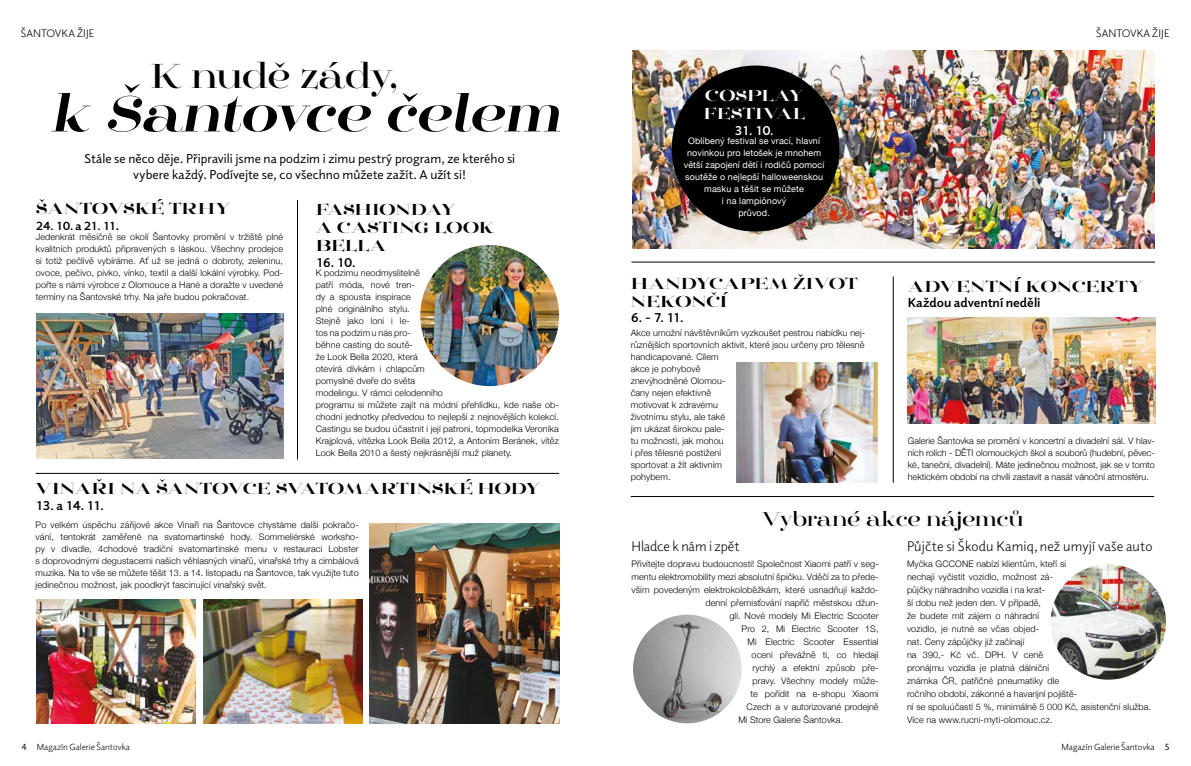
<style>
.page{position:relative;width:1191px;height:766px;background:#fff}
.page>*{position:absolute;margin:0;border:0;box-sizing:border-box;transform-origin:0 0}
.t1{font:51px "Mittwoch Nor Bla It";letter-spacing:-.015em;color:#000}
.t2{font:34.8px "Mittwoch Nor Bol";letter-spacing:-.015em;color:#000;scale:.94 1}
.t3{font:20px "Mittwoch Nor Bol";letter-spacing:-.015em;color:#000;scale:.94 1}
.t4{font:16px/18px "Mittwoch Nor Bla";letter-spacing:.005em;color:#000}
.t5{font:16px "Mittwoch Nor Bla";letter-spacing:-.015em;color:#000}
.t6{font:16px/18px "Mittwoch Nor Bla";letter-spacing:.005em;color:#fff}
.t7{font:14px "Elido";letter-spacing:.01em;color:#000}
.t8{font:14px "Elido";letter-spacing:-.01em;color:#000}
.t9{font:13px/15.6px "Elido";letter-spacing:.005em;color:#000;text-align:center}
.t10{font:700 13px "Elido";letter-spacing:-.005em;color:#000}
.t11{font:700 13px "Elido";color:#fff}
.t12{font:700 12px "Elido";letter-spacing:-.08em;color:#000}
.t13{font:11px "Elido";color:#000}
.t14{font:300 9px/12px "Helvetica Neue";letter-spacing:.01em;color:#000;text-align:justify}
.t15{font:9px/12px "Helvetica Neue";letter-spacing:.01em;color:#fff;text-align:center}
.t16{font:9px "Elido";color:#000}
.s1{font-size:13px}
.s2{font-style:inherit}
</style>
<div class="page">
<hr style="left:297px;top:200px;width:1px;height:259px;background:#000">
<hr style="left:893px;top:276px;width:1px;height:206px;background:#000">
<hr style="left:36px;top:473px;width:523px;height:1px;background:#000">
<hr style="left:631px;top:262px;width:524px;height:1px;background:#000">
<hr style="left:631px;top:496px;width:523px;height:1px;background:#000">
<img style="left:1050px;top:564px;width:116px;height:115px;border-radius:58px">
<img style="left:633px;top:614px;width:108px;height:109px;border-radius:54px">
<img style="left:736px;top:363px;width:142px;height:119px">
<img style="left:632px;top:51px;width:522px;height:197px">
<img style="left:907px;top:317px;width:248px;height:106px">
<img style="left:671px;top:65px;width:169px;height:167px">
<img style="left:36px;top:313px;width:247px;height:146px">
<img style="left:369px;top:523px;width:190px;height:200px">
<img style="left:420px;top:245px;width:139px;height:141px">
<img style="left:37px;top:599px;width:159px;height:124px">
<img style="left:203px;top:599px;width:159px;height:124px">
<p class="t13" style="left:21px;top:26px;width:75px">ŠANTOVKA ŽIJE</p>
<p class="t13" style="left:1096px;top:26px;width:75px">ŠANTOVKA ŽIJE</p>
<h2 class="t2" style="left:150px;top:54px;width:266px">K nudě zády,</h2>
<h1 class="t1" style="left:52px;top:78px;width:511px">k Šantovce čelem</h1>
<h3 class="t9" style="left:85px;top:150px;width:432px">Stále se něco děje. Připravili jsme na podzim i zimu pestrý program, ze kterého si vybere každý. Podívejte se, co všechno můžete zažít. A užít si!</h3>
<h3 class="t4" style="left:36px;top:199px;width:196px">ŠANTOVSKÉ TRHY</h3>
<h3 class="t12" style="left:36px;top:218px;width:85px">24. 10. a 21. 11<span class="s1">.</span></h3>
<p class="t14" style="left:36px;top:230px;width:249px">Jedenkrát měsíčně se okolí Šantovky promění v tržiště plné kvalitních produktů připravených s láskou. Všechny prodejce si totiž pečlivě vybíráme. Ať už se jedná o dobroty, zeleninu, ovoce, pečivo, pivko, vínko, textil a další lokální výrobky. Pod&shy;pořte s námi výrobce z Olomouce a Hané a doražte v uvedené termíny na Šantovské trhy. Na jaře budou pokračovat.</p>
<h3 class="t6" style="left:703px;top:86px;width:103px">COSPLAY<br>FESTIVAL</h3>
<h3 class="t11" style="left:734px;top:121px;width:41px">31. 10.</h3>
<p class="t15" style="left:684px;top:135px;width:142px">Oblíbený festival se vrací, hlavní novinkou pro letošek je mnohem větší zapojení dětí i rodičů pomocí soutěže o nejlepší halloweenskou masku a těšit se můžete<br>i na lampiónový<br>průvod.</p>
<h3 class="t4" style="left:316px;top:200px;width:180px">FASHIONDAY<br>A CASTING LOOK<br>BELLA</h3>
<h3 class="t10" style="left:316px;top:253px;width:41px">16. 10.</h3>
<p class="t14" style="left:316px;top:266px;width:245px;text-align:left">K podzimu neodmyslitelně<br>patří móda, nové tren-<br>dy a spousta inspirace<br>plné originálního stylu.<br>Stejně jako loni i le-<br>tos na podzim u nás pro-<br>běhne casting do soutě-<br>že Look Bella 2020, která<br>otevírá dívkám i chlapcům<br>pomyslné dveře do světa<br>modelingu. V rámci celodenního<br>programu si můžete zajít na módní přehlídku, kde naše ob&shy;chodní jednotky předvedou to nejlepší z nejnovějších kolekcí.<br>Castingu se budou účastnit i její patroni, topmodelka Veronika Krajplová, vítězka Look Bella 2012, a Antoním Beránek, vítěz Look Bella 2010 a šestý nejkrásnější muž planety.</p>
<h3 class="t4" style="left:631px;top:273px;width:228px">HANDYCAPEM ŽIVOT<br>NEKONČÍ</h3>
<h3 class="t10" style="left:631px;top:309px;width:54px">6. – 7. 11.</h3>
<p class="t14" style="left:631px;top:326px;width:236px;text-align:left">Akce umožní návštěvníkům vyzkoušet pestrou nabídku nej&shy;různějších sportovních aktivit, které jsou určeny pro tělesně handicapované. Cílem<br>akce je pohybově<br>znevýhodněné Olomou-<br>čany nejen efektivně<br>motivovat k zdravému<br>životnímu stylu, ale také<br>jim ukázat širokou pale-<br>tu možností, jak mohou<br>i přes tělesné postižení<br>sportovat a žít aktivním<br>pohybem.</p>
<h3 class="t4" style="left:907px;top:276px;width:236px">ADVENTNÍ KONCERTY</h3>
<h3 class="t10" style="left:907px;top:294px;width:134px">Každou adventní neděli</h3>
<p class="t14" style="left:907px;top:434px;width:249px">Galerie Šantovka se promění v koncertní a divadelní sál. V hlav&shy;ních rolích - DĚTI olomouckých škol a souborů (hudební, pěvec&shy;ké, taneční, divadelní). Máte jedinečnou možnost, jak se v tomto hektickém období na chvíli zastavit a nasát vánoční atmosféru.</p>
<h3 class="t5" style="left:36px;top:476px;width:506px">VINAŘI NA ŠANTOVCE SVATOMARTINSKÉ HODY</h3>
<h3 class="t10" style="left:36px;top:496px;width:70px">13. a 14. 11.</h3>
<p class="t14" style="left:36px;top:518px;width:325px">Po velkém úspěchu zářijové akce Vinaři na Šantovce chystáme další pokračo&shy;vání, tentokrát zaměřené na svatomartinské hody. Sommeliérské worksho&shy;py v divadle, 4chodové tradiční svatomartinské menu v restauraci Lobster s doprovodnými degustacemi našich věhlasných vinařů, vinařské trhy a cimbálová muzika. Na to vše se můžete těšit 13. a 14. listopadu na Šantovce, tak využijte tuto jedinečnou možnost, jak poodkrýt fascinující vinařský svět.</p>
<h3 class="t3" style="left:762px;top:506px;width:280px">Vybrané akce nájemců</h3>
<h3 class="t7" style="left:907px;top:537px;width:247px">Půjčte si Škodu Kamiq, než umyjí vaše auto</h3>
<p class="t14" style="left:907px;top:556px;width:246px;line-height:13px;text-align:left">Myčka GCCONE nabízí klientům, kteří si<br>nechají vyčistit vozidlo, možnost zá-<br>půjčky náhradního vozidla i na krat-<br>ší dobu než jeden den. V případě,<br>že budete mít zájem o náhradní<br>vozidlo, je nutné se včas objed-<br>nat. Ceny zápůjčky již začínají<br>na 390,- Kč vč. DPH. V ceně<br>pronájmu vozidla je platná dálniční<br>známka ČR, patřičné pneumatiky dle<br>ročního období, zákonné a havarijní pojiště-<br>ní se spoluúčastí 5 %, minimálně 5 000 Kč, asistenční služba.<br>Více na www.rucni-myti-olomouc.cz.</p>
<h3 class="t8" style="left:631px;top:537px;width:110px">Hladce k nám i zpět</h3>
<p class="t14" style="left:631px;top:557px;width:249px">Přivítejte dopravu budoucnosti! Společnost Xiaomi patří v seg-</p>
<p class="t14" style="left:631px;top:570px;width:249px">mentu elektromobility mezi absolutní špičku. Vděčí za to přede-</p>
<p class="t14" style="left:631px;top:583px;width:249px">vším povedeným elektrokoloběžkám, které usnadňují každo-</p>
<p class="t14" style="left:705px;top:596px;width:175px">denní přemisťování napříč městskou džun-</p>
<p class="t14" style="left:729px;top:609px;width:151px">glí. Nové modely Mi Electric Scooter</p>
<p class="t14" style="left:741px;top:622px;width:139px">Pro 2, Mi Electric Scooter 1S,</p>
<p class="t14" style="left:747px;top:635px;width:133px">Mi Electric Scooter Essential</p>
<p class="t14" style="left:751px;top:648px;width:129px">ocení převážně ti, co hledají</p>
<p class="t14" style="left:752px;top:661px;width:128px">rychlý a efektní způsob pře-</p>
<p class="t14" style="left:752px;top:674px;width:128px">pravy. Všechny modely může-</p>
<p class="t14" style="left:750px;top:687px;width:130px">te pořídit na e-shopu Xiaomi</p>
<p class="t14" style="left:746px;top:700px;width:133px">Czech a v autorizované prodejně</p>
<p class="t14" style="left:738px;top:713px;width:106px">Mi Store Galerie Šantovka.</p>
<p class="t16" style="left:22px;top:740px;width:110px"><span class="s2">4</span> Magazín Galerie Šantovka</p>
<p class="t16" style="left:1061px;top:740px;width:110px">Magazín Galerie Šantovka <span class="s2">5</span></p>
</div>
